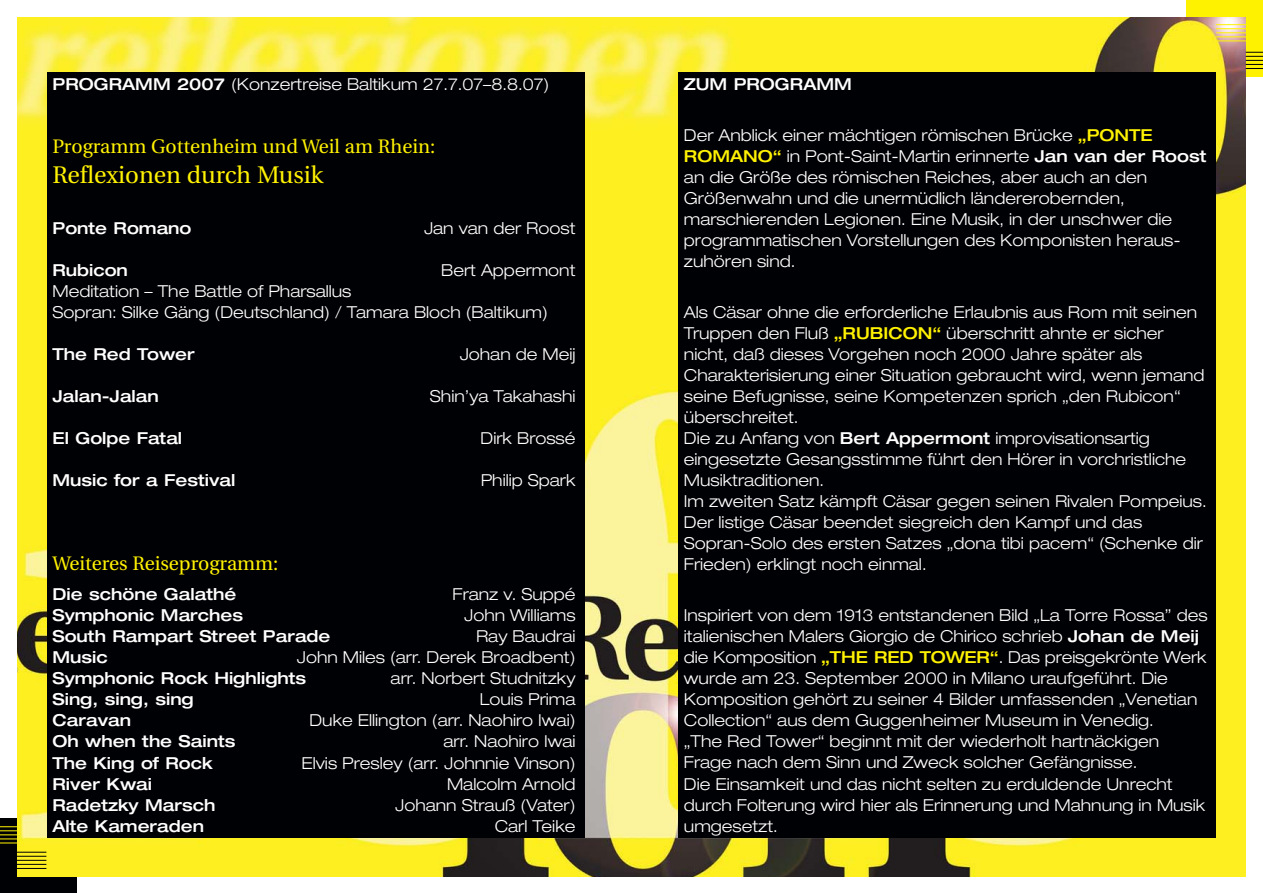
<style>
.page{position:relative;width:1263px;height:893px;background:#fff}
.page>*{position:absolute;margin:0;border:0;box-sizing:border-box;transform-origin:0 0}
.t1{font:24px "Utopia";color:#fff200}
.t2{font:19.5px "Utopia";color:#fff200}
.t3{font:300 expanded 16.5px/21px "Helvetica Neue LT";color:#fff}
.t4{font:500 expanded 16.5px "Helvetica Neue LT";color:#fff}
.s1{font-weight:500}
.s2{font-weight:500;color:#fff200}
</style>
<div class="page">
<div style="left:1186px;top:0;width:77px;height:77px;background:#fff200"></div>
<div style="left:0;top:818px;width:77px;height:74px;background:#000105"></div>
<svg style="left:0;top:826px;width:17px;height:17px"></svg>
<img style="left:17px;top:17px;width:1229px;height:859px">
<div style="left:678px;top:72px;width:538px;height:766px;background:#000105"></div>
<div style="left:47px;top:72px;width:538px;height:766px;background:#000105"></div>
<hr style="left:0;top:851px;width:46px;height:1px;background:#000105">
<hr style="left:0;top:855px;width:46px;height:1px;background:#000105">
<hr style="left:0;top:859px;width:46px;height:1px;background:#000105">
<hr style="left:0;top:863px;width:46px;height:1px;background:#000105">
<hr style="left:0;top:867px;width:46px;height:1px;background:#000105">
<hr style="left:1216px;top:24px;width:47px;height:1px;background:#fff200">
<hr style="left:1216px;top:28px;width:47px;height:1px;background:#fff200">
<hr style="left:1216px;top:32px;width:47px;height:1px;background:#fff200">
<hr style="left:1216px;top:36px;width:47px;height:1px;background:#fff200">
<hr style="left:1216px;top:40px;width:47px;height:1px;background:#fff200">
<svg style="left:1246px;top:52px;width:17px;height:17px"></svg>
<p class="t3" style="left:53px;top:76px;width:498px"><span class="s1">PROGRAMM 2007</span> (Konzertreise Baltikum 27.7.07–8.8.07)</p>
<p class="t2" style="left:53px;top:139px;width:384px">Programm Gottenheim und Weil am Rhein:</p>
<h1 class="t1" style="left:53px;top:165px;width:272px">Reflexionen durch Musik</h1>
<p class="t4" style="left:53px;top:222px;width:140px">Ponte Romano</p>
<p class="t3" style="left:424px;top:220px;width:153px">Jan van der Roost</p>
<p class="t4" style="left:53px;top:264px;width:77px">Rubicon</p>
<p class="t3" style="left:441px;top:262px;width:136px">Bert Appermont</p>
<p class="t3" style="left:53px;top:283px;width:497px">Meditation – The Battle of Pharsallus<br>Sopran: Silke Gäng (Deutschland) / Tamara Bloch (Baltikum)</p>
<p class="t4" style="left:53px;top:348px;width:144px">The Red Tower</p>
<p class="t3" style="left:460px;top:346px;width:117px">Johan de Meij</p>
<p class="t4" style="left:53px;top:390px;width:108px">Jalan-Jalan</p>
<p class="t3" style="left:430px;top:388px;width:147px">Shin’ya Takahashi</p>
<p class="t4" style="left:53px;top:432px;width:131px">El Golpe Fatal</p>
<p class="t3" style="left:481px;top:430px;width:96px">Dirk Brossé</p>
<p class="t4" style="left:53px;top:474px;width:184px">Music for a Festival</p>
<p class="t3" style="left:481px;top:472px;width:96px">Philip Spark</p>
<p class="t2" style="left:53px;top:556px;width:227px">Weiteres Reiseprogramm:</p>
<p class="t4" style="left:53px;top:588px;width:185px">Die schöne Galathé</p>
<p class="t3" style="left:453px;top:586px;width:124px">Franz v. Suppé</p>
<p class="t4" style="left:53px;top:609px;width:192px">Symphonic Marches</p>
<p class="t3" style="left:464px;top:607px;width:113px">John Williams</p>
<p class="t4" style="left:53px;top:630px;width:279px">South Rampart Street Parade</p>
<p class="t3" style="left:476px;top:628px;width:101px">Ray Baudrai</p>
<p class="t4" style="left:53px;top:651px;width:57px">Music</p>
<p class="t3" style="left:297px;top:649px;width:280px">John Miles (arr. Derek Broadbent)</p>
<p class="t4" style="left:53px;top:672px;width:255px">Symphonic Rock Highlights</p>
<p class="t3" style="left:391px;top:670px;width:186px">arr. Norbert Studnitzky</p>
<p class="t4" style="left:53px;top:693px;width:143px">Sing, sing, sing</p>
<p class="t3" style="left:480px;top:691px;width:97px">Louis Prima</p>
<p class="t4" style="left:53px;top:714px;width:80px">Caravan</p>
<p class="t3" style="left:309px;top:712px;width:268px">Duke Ellington (arr. Naohiro Iwai)</p>
<p class="t4" style="left:53px;top:735px;width:184px">Oh when the Saints</p>
<p class="t3" style="left:444px;top:733px;width:133px">arr. Naohiro Iwai</p>
<p class="t4" style="left:53px;top:756px;width:161px">The King of Rock</p>
<p class="t3" style="left:301px;top:754px;width:276px">Elvis Presley (arr. Johnnie Vinson)</p>
<p class="t4" style="left:53px;top:777px;width:101px">River Kwai</p>
<p class="t3" style="left:447px;top:775px;width:130px">Malcolm Arnold</p>
<p class="t4" style="left:53px;top:798px;width:164px">Radetzky Marsch</p>
<p class="t3" style="left:395px;top:796px;width:182px">Johann Strauß (Vater)</p>
<p class="t4" style="left:53px;top:819px;width:153px">Alte Kameraden</p>
<p class="t3" style="left:495px;top:817px;width:82px">Carl Teike</p>
<p class="t4" style="left:684px;top:78px;width:169px">ZUM PROGRAMM</p>
<p class="t3" style="left:684px;top:127px;width:524px">Der Anblick einer mächtigen römischen Brücke <span class="s2">„PONTE ROMANO“</span> in Pont-Saint-Martin erinnerte <span class="s1">Jan van der Roost </span>an die Größe des römischen Reiches, aber auch an den Größenwahn und die unermüdlich ländererobernden, marschierenden Legionen. Eine Musik, in der unschwer die programmatischen Vorstellungen des Komponisten heraus&shy;zuhören sind.</p>
<p class="t3" style="left:684px;top:304px;width:524px">Als Cäsar ohne die erforderliche Erlaubnis aus Rom mit seinen Truppen den Fluß <span class="s2">„RUBICON“</span> überschritt ahnte er sicher nicht, daß dieses Vorgehen noch 2000 Jahre später als Charakterisierung einer Situation gebraucht wird, wenn jemand seine Befugnisse, seine Kompetenzen sprich „den Rubicon“ überschreitet.<br>Die zu Anfang von <span class="s1">Bert Appermont</span> improvisationsartig eingesetzte Gesangsstimme führt den Hörer in vorchristliche Musiktraditionen.<br>Im zweiten Satz kämpft Cäsar gegen seinen Rivalen Pompeius.<br>Der listige Cäsar beendet siegreich den Kampf und das Sopran-Solo des ersten Satzes „dona tibi pacem“ (Schenke dir Frieden) erklingt noch einmal.</p>
<p class="t3" style="left:684px;top:607px;width:525px">Inspiriert von dem 1913 entstandenen Bild „La Torre Rossa” des italienischen Malers Giorgio de Chirico schrieb <span class="s1">Johan de Meij </span>die Komposition <span class="s2">„THE RED TOWER“</span>. Das preisgekrönte Werk wurde am 23. September 2000 in Milano uraufgeführt. Die Komposition gehört zu seiner 4 Bilder umfassenden „Venetian Collection“ aus dem Guggenheimer Museum in Venedig.<br>„The Red Tower“ beginnt mit der wiederholt hartnäckigen Frage nach dem Sinn und Zweck solcher Gefängnisse.<br>Die Einsamkeit und das nicht selten zu erduldende Unrecht durch Folterung wird hier als Erinnerung und Mahnung in Musik umgesetzt.</p>
</div>
